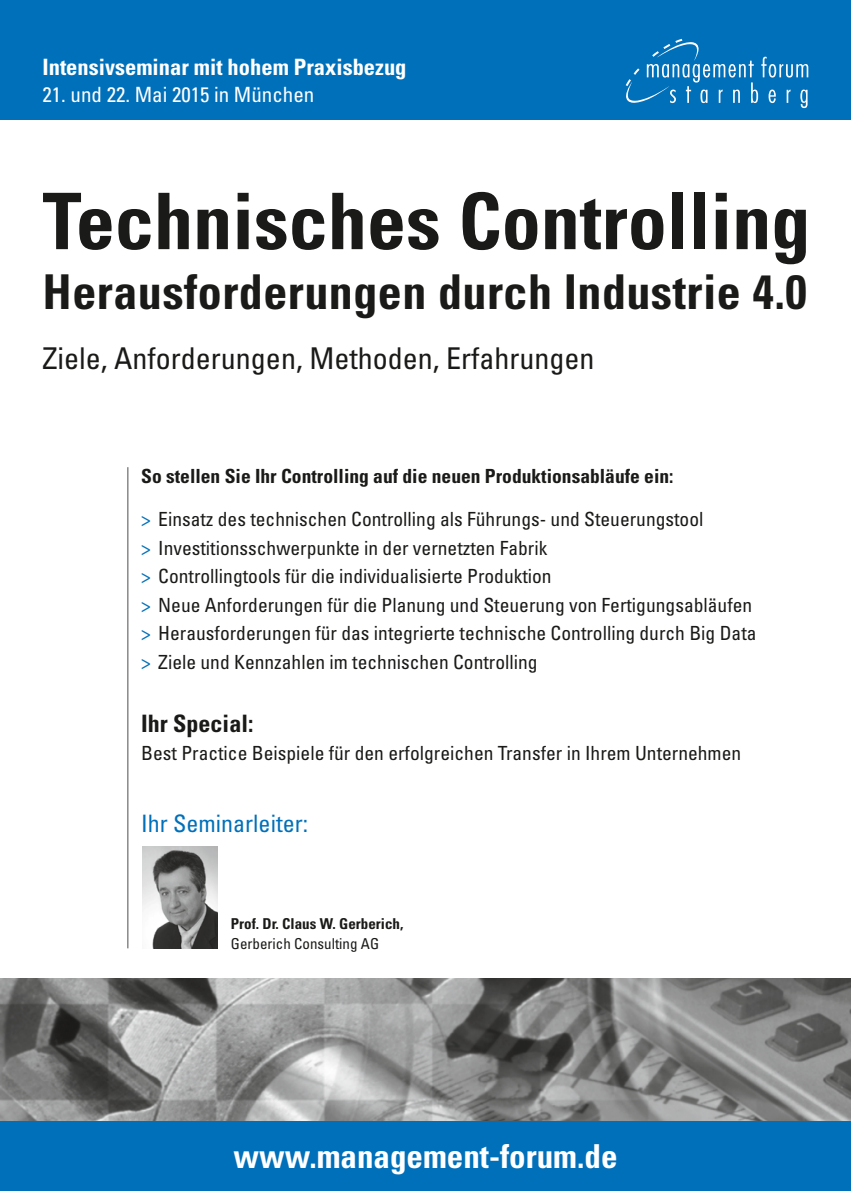
<style>
.page{position:relative;width:851px;height:1191px;background:#fff}
.page>*{position:absolute;margin:0;border:0;box-sizing:border-box;transform-origin:0 0}
.t1{font:700 condensed 78px "Univers";color:#1a1a18}
.t2{font:700 condensed 48px "Univers";letter-spacing:.01em;color:#1a1a18}
.t3{font:700 condensed 33px "Univers";color:#fff}
.t4{font:condensed 30px "Univers";color:#1a1a18}
.t5{font:condensed 24px "Univers";color:#0070ba}
.t6{font:700 condensed 24px "Univers";color:#1a1a18}
.t7{font:700 condensed 22.5px "Univers";color:#fff}
.t8{font:condensed 21px "Univers";color:#fff}
.t9{font:condensed 19.5px/28.5px "Univers";color:#1a1a18}
.t10{font:700 condensed 19.5px "Univers";color:#1a1a18}
.t11{font:700 condensed 15px "Univers";color:#1a1a18}
.t12{font:condensed 15px "Univers";color:#1a1a18}
.s1{color:#0070ba}
</style>
<div class="page">
<img style="left:0;top:978px;width:850px;height:143px">
<div style="left:0;top:0;width:850px;height:119px;background:#0070ba"></div>
<svg style="left:625px;top:38px;width:183px;height:70px"></svg>
<div style="left:0;top:1121px;width:850px;height:70px;background:#0070ba"></div>
<img style="left:142px;top:846px;width:75px;height:102px">
<hr style="left:127px;top:467px;width:1px;height:481px;background:#565656">
<p class="t7" style="left:43px;top:53px;width:365px">Intensivseminar mit hohem Praxisbezug</p>
<p class="t8" style="left:43px;top:81px;width:273px">21. und 22. Mai 2015 in München</p>
<h1 class="t1" style="left:43px;top:173px;width:769px">Technisches Controlling</h1>
<h2 class="t2" style="left:43px;top:263px;width:765px">Herausforderungen durch Industrie 4.0</h2>
<h3 class="t4" style="left:43px;top:339px;width:553px">Ziele, Anforderungen, Methoden, Erfahrungen</h3>
<p class="t10" style="left:141px;top:464px;width:533px">So stellen Sie Ihr Controlling auf die neuen Produktionsabläufe ein:</p>
<p class="t9" style="left:141px;top:505px;width:616px"><span class="s1">&gt;</span> Einsatz des technischen Controlling als Führungs- und Steuerungstool<br><span class="s1">&gt;</span> Investitionsschwerpunkte in der vernetzten Fabrik<br><span class="s1">&gt;</span> Controllingtools für die individualisierte Produktion<br><span class="s1">&gt;</span> Neue Anforderungen für die Planung und Steuerung von Fertigungsabläufen <span class="s1">&gt;</span> Herausforderungen für das integrierte technische Controlling durch Big Data <span class="s1">&gt;</span> Ziele und Kennzahlen im technischen Controlling</p>
<p class="t6" style="left:141px;top:708px;width:114px">Ihr Special:</p>
<p class="t9" style="left:141px;top:739px;width:601px">Best Practice Beispiele für den erfolgreichen Transfer in Ihrem Unternehmen</p>
<p class="t5" style="left:141px;top:808px;width:168px">Ihr Seminarleiter:</p>
<p class="t11" style="left:231px;top:914px;width:174px">Prof. Dr. Claus W. Gerberich,</p>
<p class="t12" style="left:231px;top:933px;width:150px">Gerberich Consulting AG</p>
<h3 class="t3" style="left:233px;top:1136px;width:385px">www.management-forum.de</h3>
</div>
